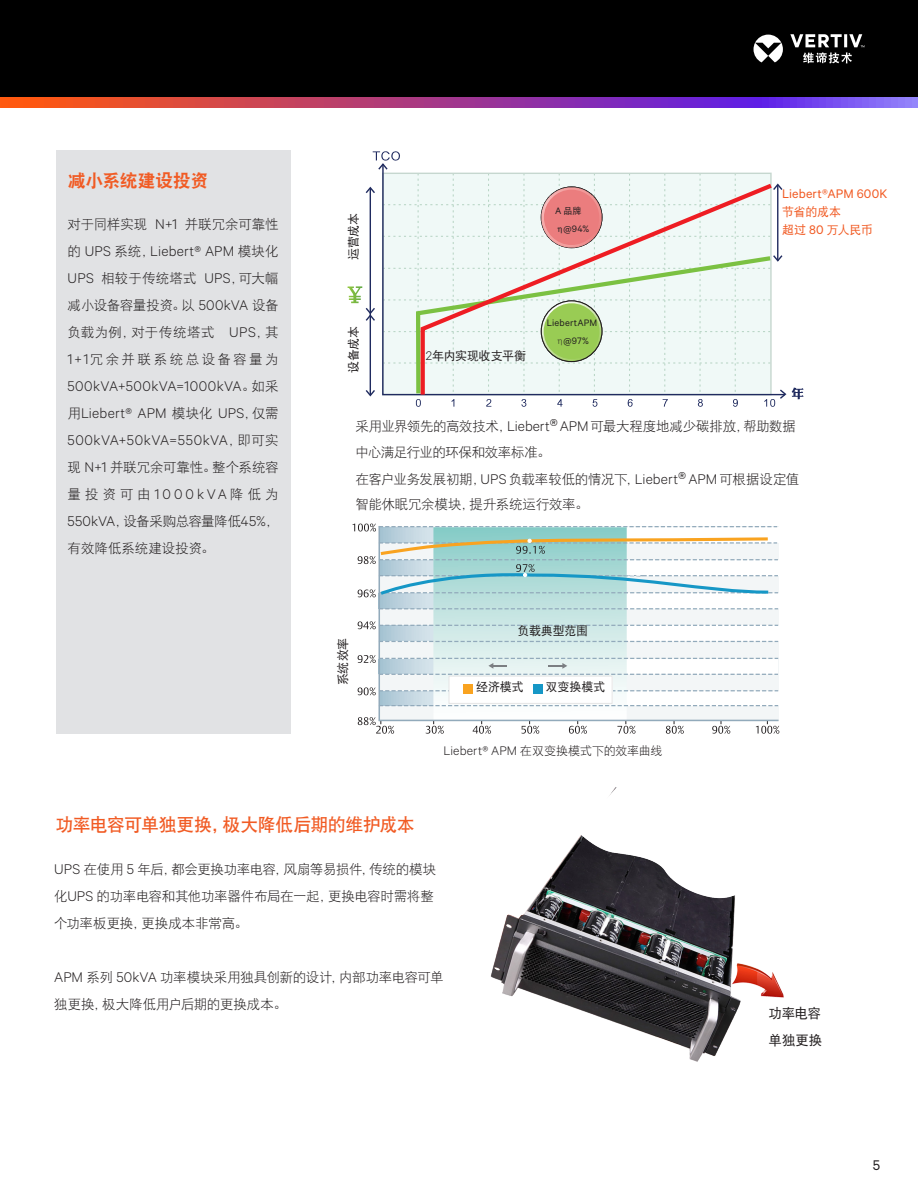
<style>
.page{position:relative;width:918px;height:1188px;background:#fff}
.page>*{position:absolute;margin:0;border:0;box-sizing:border-box;transform-origin:0 0}
.t1{font:18px "DF Hei GB W7";letter-spacing:-.03em;color:#f15b24}
.t2{font:18px "DF Hei GB W9";letter-spacing:-.02em;color:#f15b24}
.t3{font:13.5px/27px "DF Hei GB W3";letter-spacing:-.02em;color:#231f20}
.t4{font:13.5px "DF Hei GB W5";letter-spacing:-.015em;color:#231f20}
.t5{font:13.5px "Calibre";color:#231f20}
.t6{font:12px "DF Hei GB W5";letter-spacing:-.015em;color:#231f20}
.t7{font:12px "DF Hei GB W3";letter-spacing:-.01em;color:#231f20}
.t8{font:12px/18px "Calibre";letter-spacing:.015em;color:#f15b24}
.t9{font:12px "DF Hei GB W5";letter-spacing:-.03em;color:#f15b24}
.t10{font:9px "Calibre";letter-spacing:.02em;color:#231f20}
.t11{font:9px "DF Hei GB W5";color:#231f20}
.s1{font-family:"Calibre";font-weight:300}
.s2{font-family:"Calibre"}
.s3{font-family:"DF Hei GB W5"}
.s4{font-family:"DF Hei GB W3"}
.s5{font-family:"Calibre";font-weight:300;font-size:16.5px}
</style>
<div class="page">
<div style="left:0;top:0;width:918px;height:98px;background:#000"></div>
<svg style="left:0;top:98px;width:918px;height:10px;background:#a73f8c"></svg>
<svg style="left:754px;top:34px;width:110px;height:29px"></svg>
<div style="left:56px;top:150px;width:235px;height:584px;background:#e1e2e4"></div>
<svg style="left:348px;top:151px;width:456px;height:256px"></svg>
<svg style="left:353px;top:524px;width:426px;height:210px"></svg>
<img style="left:490px;top:787px;width:294px;height:275px">
<p class="t2" style="left:68px;top:171px;width:142px">减小系统建设投资</p>
<p class="t3" style="left:68px;top:210px;width:213px;text-align:justify">对于同样实现 <span class="s1">N+1</span> 并联冗余可靠性的 <span class="s1">UPS</span> 系统，<span class="s1">Liebert® APM</span> 模块化<span class="s1">UPS</span> 相较于传统塔式 <span class="s1">UPS</span>，可大幅减小设备容量投资。以 <span class="s1">500kVA</span> 设备负载为例，对于传统塔式 <span class="s1">UPS</span>，其<span class="s1">1+1</span>冗余并联系统总设备容量为<span class="s1">500kVA+500kVA=1000kVA</span>。如采用<span class="s1">Liebert® APM</span> 模块化 <span class="s1">UPS</span>，仅需<span class="s1">500kVA+50kVA=550kVA</span>，即可实现 <span class="s1">N+1</span> 并联冗余可靠性。整个系统容量投资可由<span class="s1">1000kVA</span>降低为<span class="s1">550kVA</span>，设备采购总容量降低<span class="s1">45%</span>，有效降低系统建设投资。</p>
<p class="t6" style="left:347px;top:260px;width:49px;rotate:-90deg">运营成本</p>
<p class="t6" style="left:347px;top:373px;width:49px;rotate:-90deg">设备成本</p>
<p class="t11" style="left:555px;top:206px;width:28px"><span class="s2">A</span> 品牌</p>
<p class="t10" style="left:555px;top:223px;width:36px"><span class="s3">η</span>@94%</p>
<p class="t6" style="left:426px;top:349px;width:102px"><span class="s1">2</span>年内实现收支平衡</p>
<p class="t10" style="left:547px;top:317px;width:52px">LiebertAPM</p>
<p class="t10" style="left:555px;top:335px;width:35px"><span class="s4">η</span>@97%</p>
<p class="t8" style="left:782px;top:184px;width:107px">Liebert®APM 600K<span class="s3">节省的成本</span></p>
<p class="t9" style="left:782px;top:223px;width:92px">超过 <span class="s2">80</span> 万人民币</p>
<p class="t3" style="left:356px;top:413px;width:442px;line-height:25.5px">采用业界领先的高效技术，<span class="s1">Liebert</span><span class="s5">®</span> <span class="s1">APM</span> 可最大程度地减少碳排放，帮助数据中心满足行业的环保和效率标准。</p>
<p class="t3" style="left:356px;top:466px;width:445px;line-height:25.5px">在客户业务发展初期，<span class="s1">UPS</span> 负载率较低的情况下，<span class="s1">Liebert</span><span class="s5">®</span> <span class="s1">APM</span> 可根据设定值智能休眠冗余模块，提升系统运行效率。</p>
<p class="t6" style="left:336px;top:685px;width:49px;rotate:-90deg">系统效率</p>
<p class="t6" style="left:518px;top:624px;width:72px">负载典型范围</p>
<p class="t6" style="left:476px;top:681px;width:49px">经济模式</p>
<p class="t6" style="left:545px;top:681px;width:62px">双变换模式</p>
<p class="t7" style="left:443px;top:744px;width:220px"><span class="s1">Liebert® APM</span> 在双变换模式下的效率曲线</p>
<p class="t1" style="left:56px;top:815px;width:361px">功率电容可单独更换，极大降低后期的维护成本</p>
<p class="t3" style="left:54px;top:856px;width:383px"><span class="s1">UPS</span> 在使用 <span class="s1">5</span> 年后，都会更换功率电容，风扇等易损件，传统的模块化<span class="s1">UPS</span> 的功率电容和其他功率器件布局在一起，更换电容时需将整个功率板更换，更换成本非常高。</p>
<p class="t3" style="left:54px;top:964px;width:391px"><span class="s1">APM</span> 系列 <span class="s1">50kVA</span> 功率模块采用独具创新的设计，内部功率电容可单独更换，极大降低用户后期的更换成本。</p>
<p class="t4" style="left:769px;top:1006px;width:54px">功率电容</p>
<p class="t4" style="left:769px;top:1033px;width:55px">单独更换</p>
<p class="t5" style="left:873px;top:1156px;width:9px">5</p>
</div>
